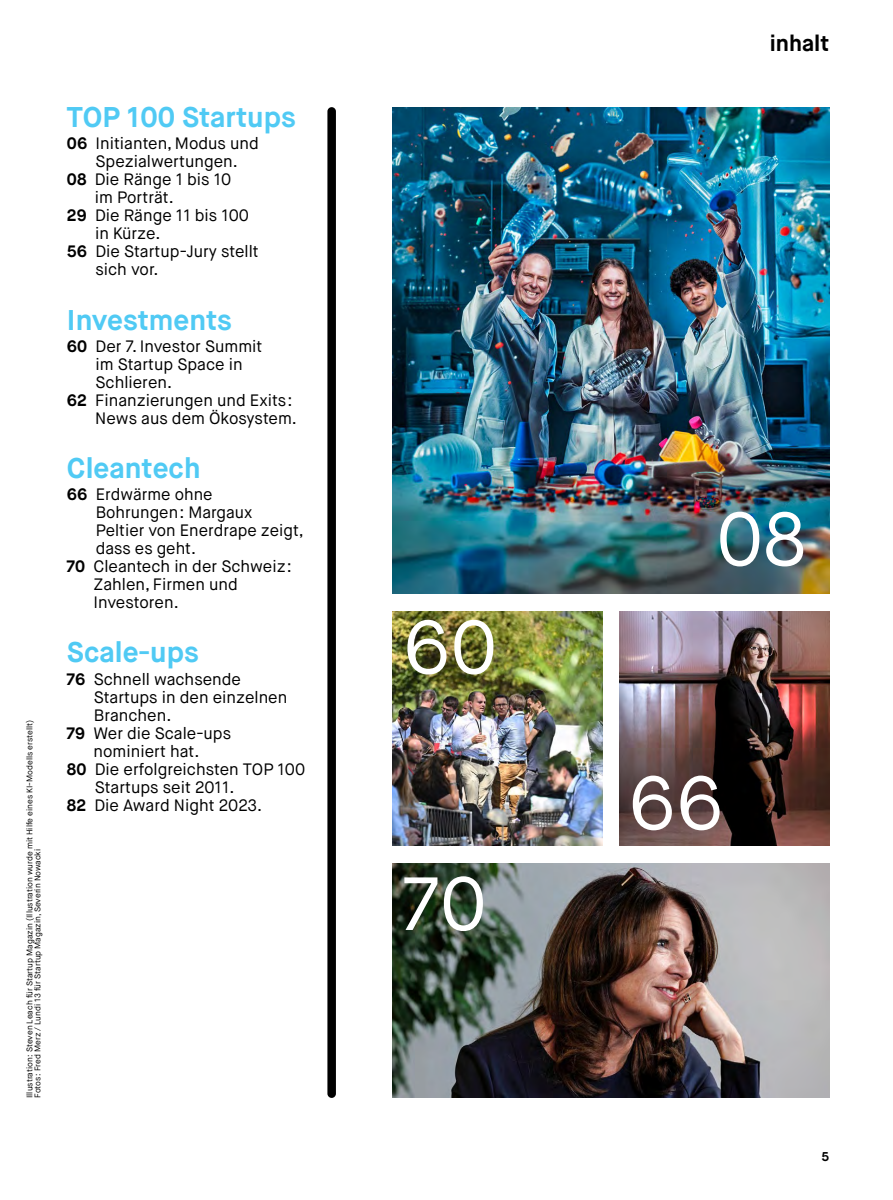
<style>
.page{position:relative;width:893px;height:1200px;background:#fff}
.page>*{position:absolute;margin:0;border:0;box-sizing:border-box;transform-origin:0 0}
.SU_Top100_Rang{font:75px "Maison Neue";color:#fff}
._500_GS_mit_Einzug_x{font:700 28.5px "Maison Neue";color:#50caf4}
.t1{font:700 22.5px "Maison Neue";color:#000}
._500_GS_mit_Einzug_x-2{font:16.5px/18px "Maison Neue";color:#000}
.t2{font:700 12.75px "Maison Neue";color:#000}
._500_GS_mit_Einzug_x-3{font:8.25px "Maison Neue";color:#000}
.s1{font-weight:700}
</style>
<div class="page">
<div style="left:327px;top:107px;width:9px;height:990px;background:#000;border-radius:4px"></div>
<img style="left:392px;top:107px;width:437px;height:486px">
<img style="left:392px;top:863px;width:437px;height:234px">
<img style="left:392px;top:611px;width:210px;height:234px">
<img style="left:619px;top:611px;width:210px;height:234px">
<p class="_500_GS_mit_Einzug_x-3" style="left:24px;top:1097px;width:380px;rotate:-90deg">Illustration: Steven Leach für Startup Magazin (Illustration wurde mit Hilfe eines KI-Modells erstellt)</p>
<p class="_500_GS_mit_Einzug_x-3" style="left:33px;top:1097px;width:250px;rotate:-90deg">Fotos: Fred Merz / Lundi 13 für Startup Magazin, Severin Nowacki</p>
<p class="_500_GS_mit_Einzug_x" style="left:67px;top:99px;width:230px">TOP 100 Startups</p>
<p class="_500_GS_mit_Einzug_x-2" style="left:67px;top:135px;width:193px;text-align:center"><span class="s1">06</span> Initianten, Modus und<br>Spezialwertungen.</p>
<p class="_500_GS_mit_Einzug_x-2" style="left:95px;top:171px;width:138px;text-indent:-28px"><span class="s1">08</span> Die Ränge 1 bis 10 im Porträt.</p>
<p class="_500_GS_mit_Einzug_x-2" style="left:95px;top:207px;width:156px;text-indent:-28px"><span class="s1">29</span> Die Ränge 11 bis 100 in Kürze.</p>
<p class="_500_GS_mit_Einzug_x-2" style="left:95px;top:243px;width:165px;text-indent:-28px"><span class="s1">56</span> Die Startup-Jury stellt sich vor.</p>
<p class="_500_GS_mit_Einzug_x" style="left:67px;top:301px;width:166px">Investments</p>
<p class="_500_GS_mit_Einzug_x-2" style="left:96px;top:337px;width:168px;text-indent:-29px"><span class="s1">60</span> Der 7. Investor Summit im Startup Space in<br>Schlieren.</p>
<p class="_500_GS_mit_Einzug_x-2" style="left:67px;top:391px;width:232px;text-align:right"><span class="s1">62</span> Finanzierungen und Exits:<br>News aus dem Ökosystem.</p>
<p class="_500_GS_mit_Einzug_x" style="left:67px;top:450px;width:135px">Cleantech</p>
<p class="_500_GS_mit_Einzug_x-2" style="left:96px;top:485px;width:210px;text-indent:-29px"><span class="s1">66</span> Erdwärme ohne<br>Bohrungen: Margaux<br>Peltier von Enerdrape zeigt, dass es geht.</p>
<p class="_500_GS_mit_Einzug_x-2" style="left:94px;top:557px;width:200px;text-indent:-27px"><span class="s1">70</span> Cleantech in der Schweiz:<br>Zahlen, Firmen und<br>Investoren.</p>
<p class="_500_GS_mit_Einzug_x" style="left:67px;top:634px;width:133px">Scale-ups</p>
<p class="_500_GS_mit_Einzug_x-2" style="left:94px;top:669px;width:195px;text-indent:-27px"><span class="s1">76</span> Schnell wachsende<br>Startups in den einzelnen<br>Branchen.</p>
<p class="_500_GS_mit_Einzug_x-2" style="left:67px;top:723px;width:166px;text-align:center"><span class="s1">79</span> Wer die Scale-ups nominiert hat.</p>
<p class="_500_GS_mit_Einzug_x-2" style="left:95px;top:759px;width:212px;text-indent:-28px"><span class="s1">80</span> Die erfolgreichsten TOP 100<br>Startups seit 2011.</p>
<p class="_500_GS_mit_Einzug_x-2" style="left:67px;top:795px;width:197px"><span class="s1">82</span> Die Award Night 2023.</p>
<p class="SU_Top100_Rang" style="left:403px;top:600px;width:96px">60</p>
<p class="SU_Top100_Rang" style="left:403px;top:856px;width:85px">70</p>
<p class="t1" style="left:770px;top:29px;width:61px">inhalt</p>
<p class="SU_Top100_Rang" style="left:716px;top:492px;width:91px">08</p>
<p class="SU_Top100_Rang" style="left:628px;top:755px;width:97px">66</p>
<p class="t2" style="left:821px;top:1148px;width:9px">5</p>
</div>
